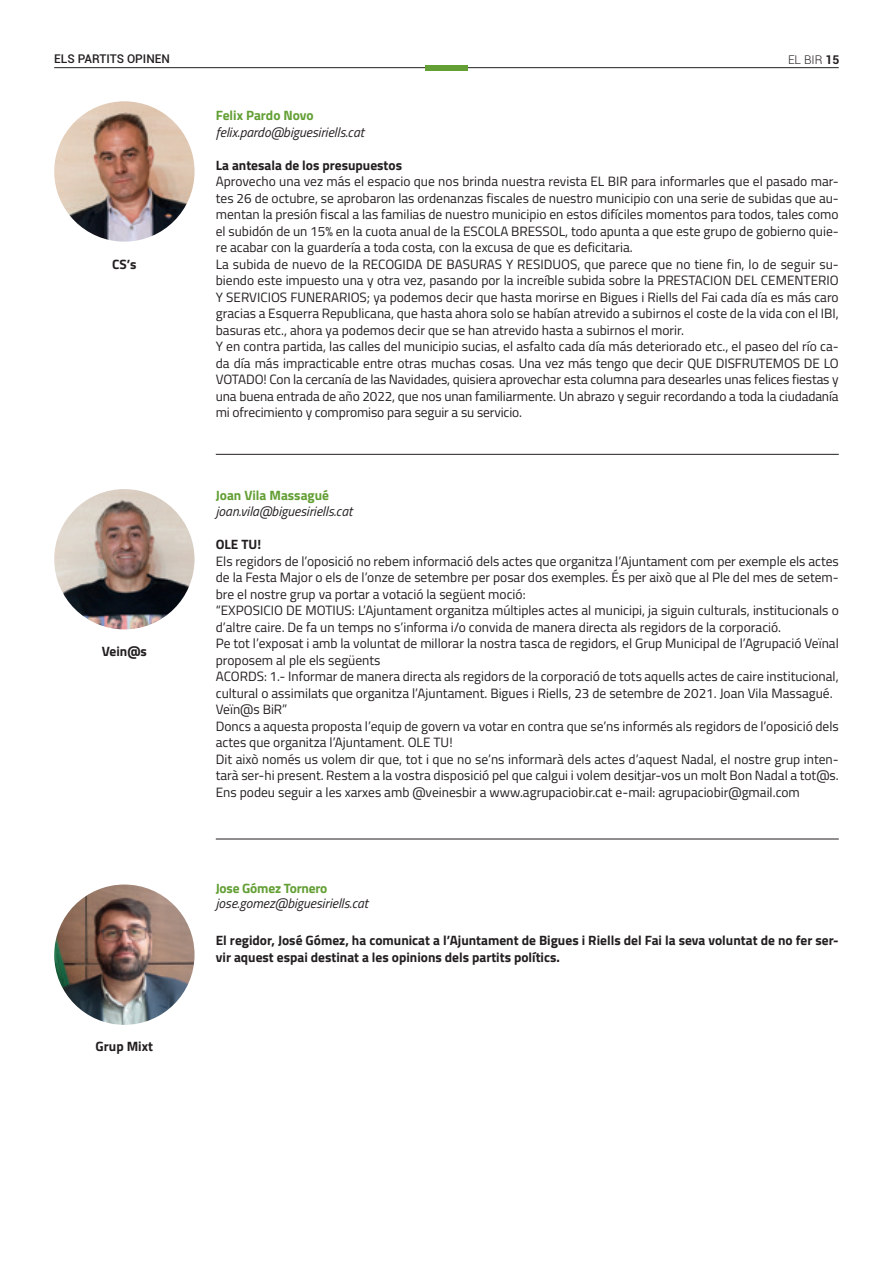
<style>
.page{position:relative;width:893px;height:1263px;background:#fff}
.page>*{position:absolute;margin:0;border:0;box-sizing:border-box;transform-origin:0 0}
.t1{font:13.5px/16.5px "Titillium Web";color:#231f20}
.t2{font:700 13.5px/16.5px "Titillium Web";color:#231f20}
.t3{font:italic 13.5px "Titillium Web";color:#231f20}
.t4{font:700 13.5px "Titillium Web";letter-spacing:-.005em;color:#639f34}
.t5{font:500 12px "Roboto";color:#231f20}
.t6{font:300 12px "Roboto";color:#231f20}
.s1{font-weight:700}
</style>
<div class="page">
<hr style="left:54px;top:67px;width:785px;height:1px;background:#231f20">
<div style="left:425px;top:65px;width:43px;height:5px;background:#639f34"></div>
<hr style="left:216px;top:454px;width:623px;height:1px;background:#231f20">
<hr style="left:216px;top:839px;width:623px;height:1px;background:#231f20">
<img style="left:54px;top:101px;width:141px;height:141px;border-radius:70px">
<img style="left:54px;top:489px;width:141px;height:140px;border-radius:70px">
<img style="left:54px;top:884px;width:141px;height:141px;border-radius:70px">
<p class="t5" style="left:54px;top:50px;width:117px">ELS PARTITS OPINEN</p>
<p class="t6" style="left:788px;top:52px;width:53px">EL BIR <span class="s1">15</span></p>
<p class="t2" style="left:112px;top:255px;width:26px">CS’s</p>
<p class="t2" style="left:102px;top:642px;width:47px">Vein@s</p>
<p class="t2" style="left:96px;top:1038px;width:59px">Grup Mixt</p>
<p class="t4" style="left:216px;top:105px;width:99px">Felix Pardo Novo</p>
<p class="t3" style="left:216px;top:122px;width:150px">felix.pardo@biguesiriells.cat</p>
<p class="t2" style="left:216px;top:156px;width:188px">La antesala de los presupuestos</p>
<p class="t1" style="left:216px;top:172px;width:624px;text-align:justify">Aprovecho una vez más el espacio que nos brinda nuestra revista EL BIR para informarles que el pasado mar&shy;tes 26 de octubre, se aprobaron las ordenanzas fiscales de nuestro municipio con una serie de subidas que au&shy;mentan la presión fiscal a las familias de nuestro municipio en estos difíciles momentos para todos, tales como el subidón de un 15% en la cuota anual de la ESCOLA BRESSOL, todo apunta a que este grupo de gobierno quie&shy;re acabar con la guardería a toda costa, con la excusa de que es deficitaria.</p>
<p class="t1" style="left:216px;top:255px;width:624px;text-align:justify">La subida de nuevo de la RECOGIDA DE BASURAS Y RESIDUOS, que parece que no tiene fin, lo de seguir su&shy;biendo este impuesto una y otra vez, pasando por la increíble subida sobre la PRESTACION DEL CEMENTERIO Y SERVICIOS FUNERARIOS; ya podemos decir que hasta morirse en Bigues i Riells del Fai cada día es más caro gracias a Esquerra Republicana, que hasta ahora solo se habían atrevido a subirnos el coste de la vida con el IBI, basuras etc., ahora ya podemos decir que se han atrevido hasta a subirnos el morir.</p>
<p class="t1" style="left:216px;top:337px;width:624px;text-align:justify">Y en contra partida, las calles del municipio sucias, el asfalto cada día más deteriorado etc., el paseo del río ca&shy;da día más impracticable entre otras muchas cosas. Una vez más tengo que decir QUE DISFRUTEMOS DE LO VOTADO! Con la cercanía de las Navidades, quisiera aprovechar esta columna para desearles unas felices fiestas y una buena entrada de año 2022, que nos unan familiarmente. Un abrazo y seguir recordando a toda la ciudadanía mi ofrecimiento y compromiso para seguir a su servicio.</p>
<p class="t4" style="left:216px;top:484px;width:115px">Joan Vila Massagué</p>
<p class="t3" style="left:216px;top:501px;width:138px">joan.vila@biguesiriells.cat</p>
<p class="t2" style="left:216px;top:535px;width:47px">OLE TU!</p>
<p class="t1" style="left:216px;top:552px;width:624px;text-align:justify">Els regidors de l’oposició no rebem informació dels actes que organitza l’Ajuntament com per exemple els actes de la Festa Major o els de l’onze de setembre per posar dos exemples. És per això que al Ple del mes de setem&shy;bre el nostre grup va portar a votació la següent moció:</p>
<p class="t1" style="left:216px;top:601px;width:624px">“EXPOSICIO DE MOTIUS: L’Ajuntament organitza múltiples actes al municipi, ja siguin culturals, institucionals o d’altre caire. De fa un temps no s’informa i/o convida de manera directa als regidors de la corporació.</p>
<p class="t1" style="left:216px;top:634px;width:625px">Pe tot l’exposat i amb la voluntat de millorar la nostra tasca de regidors, el Grup Municipal de l’Agrupació Veïnal proposem al ple els següents</p>
<p class="t1" style="left:216px;top:667px;width:624px">ACORDS: 1.- Informar de manera directa als regidors de la corporació de tots aquells actes de caire institucional, cultural o assimilats que organitza l’Ajuntament. Bigues i Riells, 23 de setembre de 2021. Joan Vila Massagué.</p>
<p class="t1" style="left:216px;top:700px;width:73px">Veïn@s BiR”</p>
<p class="t1" style="left:216px;top:717px;width:624px">Doncs a aquesta proposta l’equip de govern va votar en contra que se’ns informés als regidors de l’oposició dels actes que organitza l’Ajuntament. OLE TU!</p>
<p class="t1" style="left:216px;top:750px;width:624px">Dit això només us volem dir que, tot i que no se’ns informarà dels actes d’aquest Nadal, el nostre grup inten&shy;tarà ser-hi present. Restem a la vostra disposició pel que calgui i volem desitjar-vos un molt Bon Nadal a tot@s.</p>
<p class="t1" style="left:216px;top:783px;width:586px">Ens podeu seguir a les xarxes amb @veinesbir a www.agrupaciobir.cat e-mail: agrupaciobir@gmail.com</p>
<p class="t4" style="left:216px;top:878px;width:113px">Jose Gómez Tornero</p>
<p class="t3" style="left:216px;top:894px;width:154px">jose.gomez@biguesiriells.cat</p>
<p class="t2" style="left:216px;top:931px;width:624px">El regidor, José Gómez, ha comunicat a l’Ajuntament de Bigues i Riells del Fai la seva voluntat de no fer ser&shy;vir aquest espai destinat a les opinions dels partits polítics.</p>
</div>
